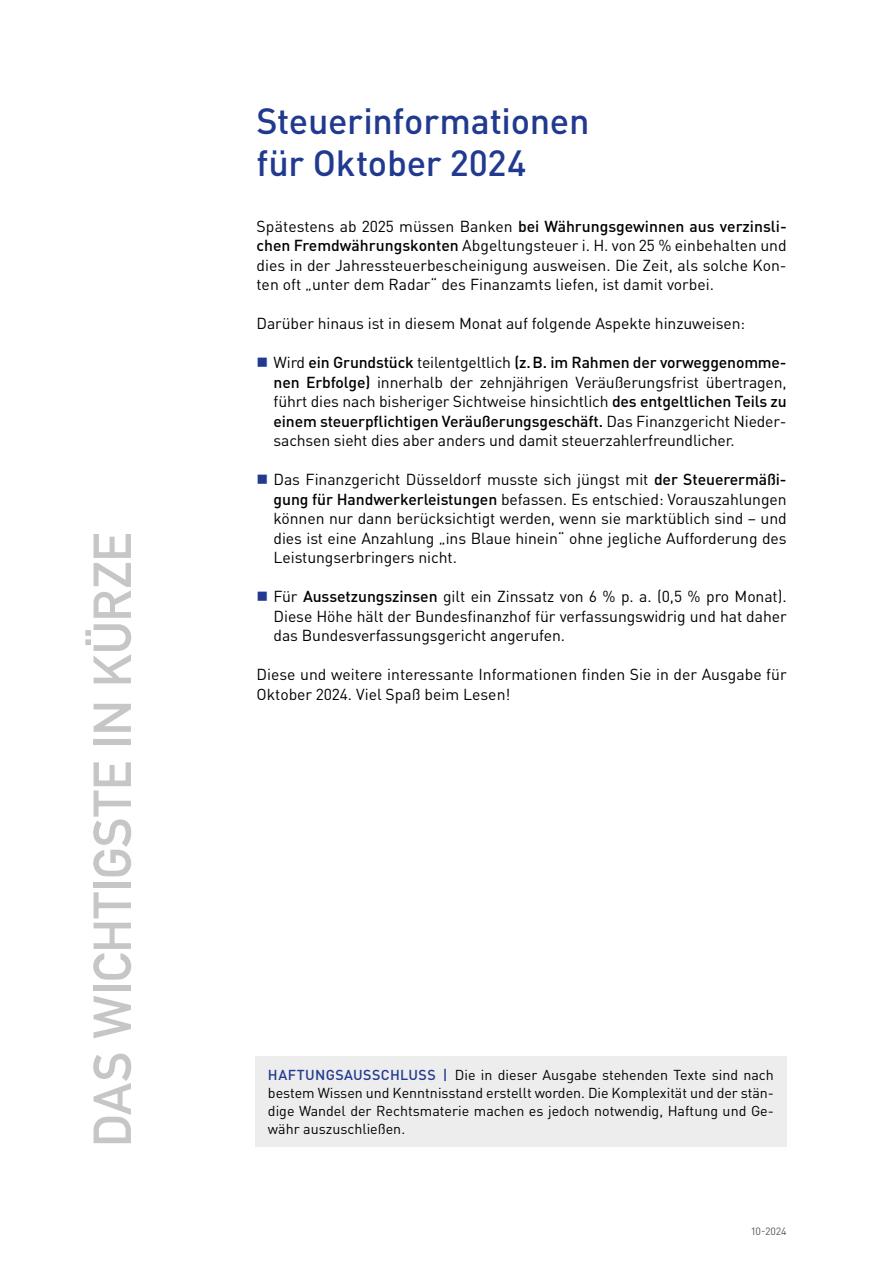
<style>
.page{position:relative;width:893px;height:1263px;background:#fff}
.page>*{position:absolute;margin:0;border:0;box-sizing:border-box;transform-origin:0 0}
.t1{font:52.5px "DIN Mittelschrift Std";color:#c6c6c6}
.t2{font:500 36px/42px "DIN Pro";letter-spacing:-.01em;color:#213a8f}
.t3{font:15.75px/19.5px "DIN Pro";letter-spacing:-.005em;color:#000;text-align:justify}
.t4{font:14.25px/18px "DIN Pro";color:#000;text-align:justify}
.t5{font:10.5px "DIN Pro";color:#575756}
.s1{font-weight:500}
.s2{font-weight:500;color:#213a8f}
</style>
<div class="page">
<div style="left:255px;top:1057px;width:532px;height:90px;background:#ededed"></div>
<h1 class="t1" style="left:82px;top:1147px;width:616px;rotate:-90deg">DAS WICHTIGSTE IN KÜRZE</h1>
<h2 class="t2" style="left:257px;top:99px;width:334px">Steuerinformationen für Oktober 2024</h2>
<p class="t3" style="left:257px;top:216px;width:532px">Spätestens ab 2025 müssen Banken <span class="s1">bei Währungsgewinnen aus verzinsli&shy;chen Fremdwährungskonten</span> Abgeltungsteuer i. H. von 25 % einbehalten und dies in der Jahressteuerbescheinigung ausweisen. Die Zeit, als solche Kon&shy;ten oft „unter dem Radar“ des Finanzamts liefen, ist damit vorbei.</p>
<p class="t3" style="left:257px;top:313px;width:490px">Darüber hinaus ist in diesem Monat auf folgende Aspekte hinzuweisen:</p>
<p class="t3" style="left:274px;top:352px;width:515px">Wird <span class="s1">ein Grundstück</span> teilentgeltlich <span class="s1">(z.B. im Rahmen der vorweggenomme&shy;nen Erbfolge)</span> innerhalb der zehnjährigen Veräußerungsfrist übertragen, führt dies nach bisheriger Sichtweise hinsichtlich <span class="s1">des entgeltlichen Teils zu einem steuerpflichtigen Veräußerungsgeschäft.</span> Das Finanzgericht Nieder&shy;sachsen sieht dies aber anders und damit steuerzahlerfreundlicher.</p>
<p class="t3" style="left:274px;top:469px;width:515px">Das Finanzgericht Düsseldorf musste sich jüngst mit <span class="s1">der Steuerermäßi&shy;gung für Handwerkerleistungen</span> befassen. Es entschied: Vorauszahlungen können nur dann berücksichtigt werden, wenn sie marktüblich sind – und dies ist eine Anzahlung „ins Blaue hinein“ ohne jegliche Aufforderung des Leistungserbringers nicht.</p>
<p class="t3" style="left:274px;top:586px;width:515px">Für <span class="s1">Aussetzungszinsen</span> gilt ein Zinssatz von 6 % p. a. (0,5 % pro Monat).<br>Diese Höhe hält der Bundesfinanzhof für verfassungswidrig und hat daher das Bundesverfassungsgericht angerufen.</p>
<p class="t3" style="left:257px;top:664px;width:532px">Diese und weitere interessante Informationen finden Sie in der Ausgabe für<br>Oktober 2024. Viel Spaß beim Lesen!</p>
<p class="t4" style="left:268px;top:1065px;width:508px"><span class="s2">HAFTUNGSAUSSCHLUSS |</span> Die in dieser Ausgabe stehenden Texte sind nach bestem Wissen und Kenntnisstand erstellt worden. Die Komplexität und der stän&shy;dige Wandel der Rechtsmaterie machen es jedoch notwendig, Haftung und Ge&shy;währ auszuschließen.</p>
<p class="t5" style="left:752px;top:1224px;width:37px">10-2024</p>
</div>
